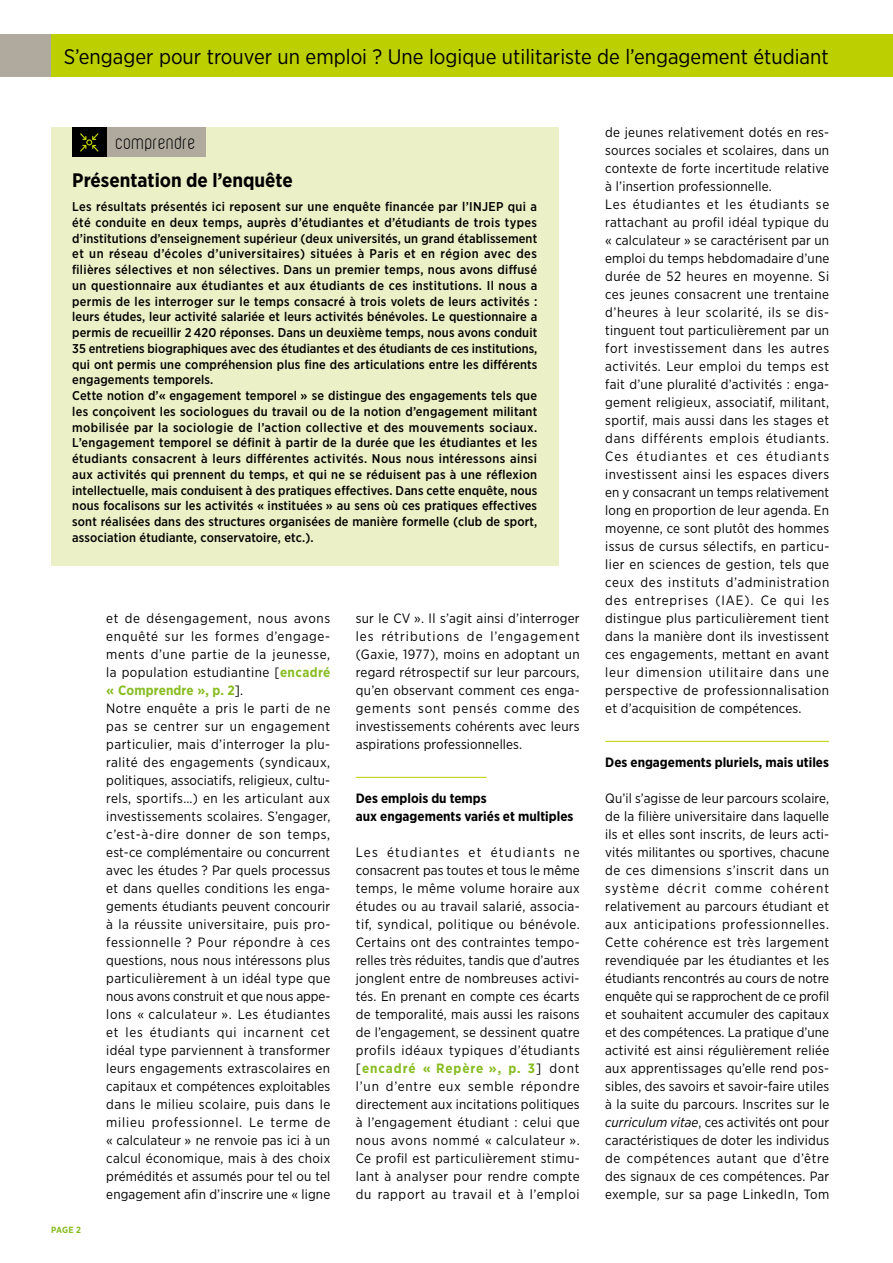
<style>
.page{position:relative;width:893px;height:1263px;background:#fff}
.page>*{position:absolute;margin:0;border:0;box-sizing:border-box;transform-origin:0 0}
.t1{font:21px "Gotham Narrow";color:#000}
.t2{font:700 19.5px "Gotham Narrow";color:#000}
.t3{font:18px "Violette";letter-spacing:.03em;color:#000}
.t4{font:13.5px/18px "Gotham Narrow";letter-spacing:.025em;color:#000;text-align:justify}
.t5{font:700 13.5px/18px "Gotham Narrow";color:#000}
.t6{font:500 12.75px/15.8px "Gotham Narrow";letter-spacing:.01em;color:#000}
.t7{font:700 9px "Gotham Narrow";color:#89bd24}
.s1{font-weight:700;color:#89bd24}
.s2{font-style:italic}
</style>
<div class="page">
<div style="left:51px;top:34px;width:842px;height:43px;background:#bccf00"></div>
<div style="left:0;top:34px;width:51px;height:43px;background:#b0aa9e"></div>
<hr style="left:356px;top:777px;width:131px;height:1px;background:#bccf00">
<hr style="left:605px;top:741px;width:224px;height:1px;background:#bccf00">
<div style="left:51px;top:128px;width:507px;height:438px;background:#ecf0c6"></div>
<div style="left:106px;top:128px;width:100px;height:29px;background:#b0aa9e"></div>
<div style="left:72px;top:128px;width:34px;height:29px;background:#000"></div>
<svg style="left:80px;top:133px;width:19px;height:19px"></svg>
<h1 class="t1" style="left:64px;top:43px;width:766px">S’engager pour trouver un emploi ? Une logique utilitariste de l’engagement étudiant</h1>
<h3 class="t3" style="left:116px;top:133px;width:81px">comprendre</h3>
<h2 class="t2" style="left:72px;top:167px;width:222px">Présentation de l’enquête</h2>
<p class="t6" style="left:72px;top:199px;width:467px">Les résultats présentés ici reposent sur une enquête financée par l’INJEP qui a été conduite en deux temps, auprès d’étudiantes et d’étudiants de trois types d’institutions d’enseignement supérieur (deux universités, un grand établissement et un réseau d’écoles d’universitaires) situées à Paris et en région avec des filières sélectives et non sélectives. Dans un premier temps, nous avons diffusé un questionnaire aux étudiantes et aux étudiants de ces institutions. Il nous a permis de les interroger sur le temps consacré à trois volets de leurs activités : leurs études, leur activité salariée et leurs activités bénévoles. Le questionnaire a permis de recueillir 2 420 réponses. Dans un deuxième temps, nous avons conduit 35 entretiens biographiques avec des étudiantes et des étudiants de ces institutions, qui ont permis une compréhension plus fine des articulations entre les différents engagements temporels.<br>Cette notion d’« engagement temporel » se distingue des engagements tels que les conçoivent les sociologues du travail ou de la notion d’engagement militant mobilisée par la sociologie de l’action collective et des mouvements sociaux.<br>L’engagement temporel se définit à partir de la durée que les étudiantes et les étudiants consacrent à leurs différentes activités. Nous nous intéressons ainsi aux activités qui prennent du temps, et qui ne se réduisent pas à une réflexion intellectuelle, mais conduisent à des pratiques effectives. Dans cette enquête, nous nous focalisons sur les activités « instituées » au sens où ces pratiques effectives sont réalisées dans des structures organisées de manière formelle (club de sport, association étudiante, conservatoire, etc.).</p>
<p class="t7" style="left:51px;top:1224px;width:31px">PAGE 2</p>
<p class="t4" style="left:106px;top:609px;width:226px;text-align:left">et de désengagement, nous avons enquêté sur les formes d’engage&shy;ments d’une partie de la jeunesse, la population estudiantine [<span class="s1">encadré « Comprendre », p. 2</span>].<br>Notre enquête a pris le parti de ne pas se centrer sur un engagement particulier, mais d’interroger la plu&shy;ralité des engagements (syndicaux, politiques, associatifs, religieux, cultu&shy;rels, sportifs…) en les articulant aux investissements scolaires. S’engager, c’est-à-dire donner de son temps, est-ce complémentaire ou concurrent avec les études ? Par quels processus et dans quelles conditions les enga&shy;gements étudiants peuvent concourir à la réussite universitaire, puis pro&shy;fessionnelle ? Pour répondre à ces questions, nous nous intéressons plus particulièrement à un idéal type que nous avons construit et que nous appe&shy;lons « calculateur ». Les étudiantes et les étudiants qui incarnent cet idéal type parviennent à transformer leurs engagements extrascolaires en capitaux et compétences exploitables dans le milieu scolaire, puis dans le milieu professionnel. Le terme de « calculateur » ne renvoie pas ici à un calcul économique, mais à des choix prémédités et assumés pour tel ou tel engagement afin d’inscrire une « ligne</p>
<p class="t4" style="left:356px;top:609px;width:226px">sur le CV ». Il s’agit ainsi d’interroger les rétributions de l’engagement (Gaxie, 1977), moins en adoptant un regard rétrospectif sur leur parcours, qu’en observant comment ces enga&shy;gements sont pensés comme des investissements cohérents avec leurs aspirations professionnelles.</p>
<p class="t5" style="left:356px;top:789px;width:219px">Des emplois du temps<br>aux engagements variés et multiples</p>
<p class="t4" style="left:356px;top:843px;width:226px">Les étudiantes et étudiants ne consacrent pas toutes et tous le même temps, le même volume horaire aux études ou au travail salarié, associa&shy;tif, syndical, politique ou bénévole.<br>Certains ont des contraintes tempo&shy;relles très réduites, tandis que d’autres jonglent entre de nombreuses activi&shy;tés. En prenant en compte ces écarts de temporalité, mais aussi les raisons de l’engagement, se dessinent quatre profils idéaux typiques d’étudiants [<span class="s1">encadré « Repère », p. 3</span>] dont l’un d’entre eux semble répondre directement aux incitations politiques à l’engagement étudiant : celui que nous avons nommé « calculateur ».<br>Ce profil est particulièrement stimu&shy;lant à analyser pour rendre compte du rapport au travail et à l’emploi</p>
<p class="t4" style="left:605px;top:123px;width:226px;text-align:left">de jeunes relativement dotés en res&shy;sources sociales et scolaires, dans un contexte de forte incertitude relative à l’insertion professionnelle.<br>Les étudiantes et les étudiants se rattachant au profil idéal typique du « calculateur » se caractérisent par un emploi du temps hebdomadaire d’une durée de 52 heures en moyenne. Si ces jeunes consacrent une trentaine d’heures à leur scolarité, ils se dis&shy;tinguent tout particulièrement par un fort investissement dans les autres activités. Leur emploi du temps est fait d’une pluralité d’activités : enga&shy;gement religieux, associatif, militant, sportif, mais aussi dans les stages et dans différents emplois étudiants.<br>Ces étudiantes et ces étudiants investissent ainsi les espaces divers en y consacrant un temps relativement long en proportion de leur agenda. En moyenne, ce sont plutôt des hommes issus de cursus sélectifs, en particu&shy;lier en sciences de gestion, tels que ceux des instituts d’administration des entreprises (IAE). Ce qui les distingue plus particulièrement tient dans la manière dont ils investissent ces engagements, mettant en avant leur dimension utilitaire dans une perspective de professionnalisation et d’acquisition de compétences.</p>
<p class="t5" style="left:605px;top:753px;width:225px">Des engagements pluriels, mais utiles</p>
<p class="t4" style="left:605px;top:789px;width:226px">Qu’il s’agisse de leur parcours scolaire, de la filière universitaire dans laquelle ils et elles sont inscrits, de leurs acti&shy;vités militantes ou sportives, chacune de ces dimensions s’inscrit dans un système décrit comme cohérent relativement au parcours étudiant et aux anticipations professionnelles.<br>Cette cohérence est très largement revendiquée par les étudiantes et les étudiants rencontrés au cours de notre enquête qui se rapprochent de ce profil et souhaitent accumuler des capitaux et des compétences. La pratique d’une activité est ainsi régulièrement reliée aux apprentissages qu’elle rend pos&shy;sibles, des savoirs et savoir-faire utiles à la suite du parcours. Inscrites sur le <span class="s2">curriculum vitae</span>, ces activités ont pour caractéristiques de doter les individus de compétences autant que d’être des signaux de ces compétences. Par exemple, sur sa page LinkedIn, Tom</p>
</div>
